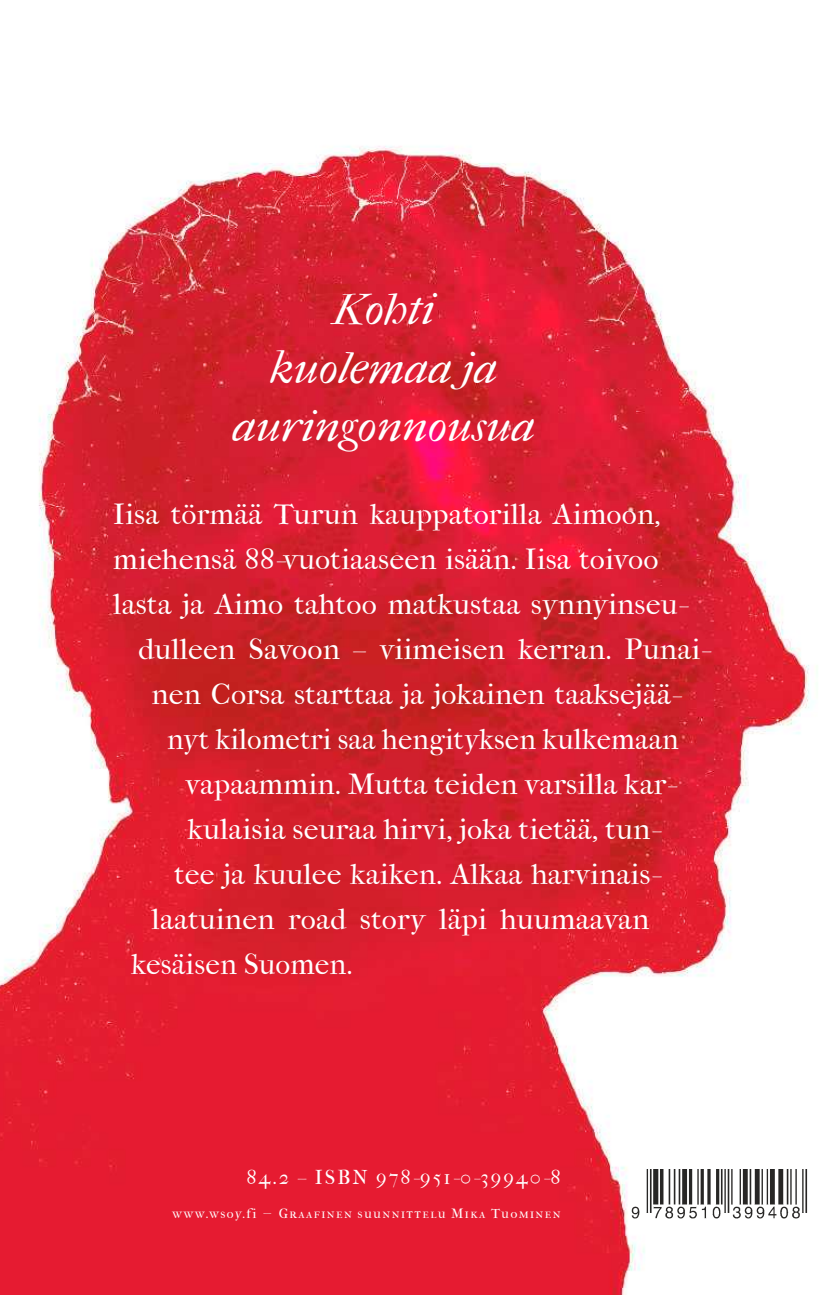
<style>
.page{position:relative;width:832px;height:1295px;background:#fff}
.page>*{position:absolute;margin:0;border:0;box-sizing:border-box;transform-origin:0 0}
.t1{font:45px/58.5px "IM FELL French Canon PRO Italic";letter-spacing:.005em;color:#fff;text-align:center}
.t2{font:29.25px "IM FELL French Canon PRO Roman";letter-spacing:.005em;color:#fff}
.t3{font:20.25px "IM FELL French Canon PRO Roman";letter-spacing:.1em;color:#fff}
.t4{font:13.5px "IM FELL French Canon PRO Roman";letter-spacing:.1em;color:#fff}
.s1{font-size:18px}
</style>
<div class="page">
<img style="left:0;top:146px;width:817px;height:1149px">
<img style="left:628px;top:1170px;width:189px;height:49px">
<h1 class="t1" style="left:233px;top:280px;width:304px">Kohti<br>kuolemaa ja auringonnousua</h1>
<p class="t2" style="left:113px;top:497px;width:549px">Iisa törmää Turun kauppatorilla Aimoon,</p>
<p class="t2" style="left:113px;top:542px;width:547px">miehensä 88-vuotiaaseen isään. Iisa toivoo</p>
<p class="t2" style="left:113px;top:587px;width:577px">lasta ja Aimo tahtoo matkustaa synnyinseu-</p>
<p class="t2" style="left:138px;top:632px;width:575px">dulleen Savoon – viimeisen kerran. Punai-</p>
<p class="t2" style="left:151px;top:677px;width:532px">nen Corsa starttaa ja jokainen taaksejää-</p>
<p class="t2" style="left:167px;top:722px;width:513px">nyt kilometri saa hengityksen kulkemaan</p>
<p class="t2" style="left:185px;top:767px;width:494px">vapaammin. Mutta teiden varsilla kar-</p>
<p class="t2" style="left:187px;top:812px;width:476px">kulaisia seuraa hirvi, joka tietää, tun-</p>
<p class="t2" style="left:174px;top:857px;width:489px">tee ja kuulee kaiken. Alkaa harvinais-</p>
<p class="t2" style="left:151px;top:902px;width:499px">laatuinen road story läpi huumaavan</p>
<p class="t2" style="left:131px;top:947px;width:222px">kesäisen Suomen.</p>
<p class="t3" style="left:246px;top:1166px;width:316px">84.2 – ISBN 978-951-0-39940-8</p>
<p class="t4" style="left:172px;top:1206px;width:390px">www.wsoy.fi <span class="s1">–</span> Graafinen suunnittelu Mika Tuominen</p>
</div>
